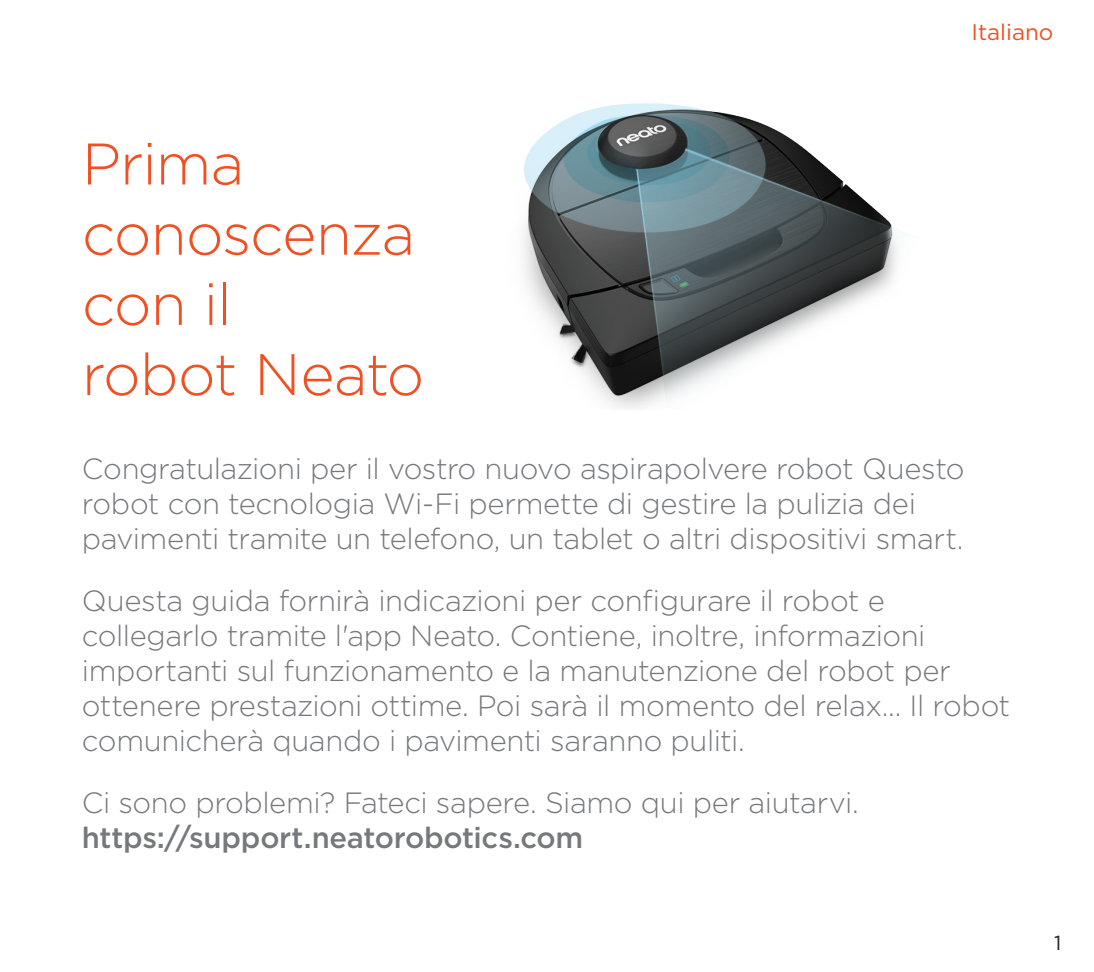
<style>
.page{position:relative;width:1094px;height:972px;background:#fff}
.page>*{position:absolute;margin:0;border:0;box-sizing:border-box;transform-origin:0 0}
.t1{font:300 58.5px/70.2px "Gotham";letter-spacing:-.02em;color:#f05022}
.t2{font:300 29.25px/35.1px "Gotham";letter-spacing:-.015em;color:#76787b}
.t3{font:500 29.25px "Gotham";letter-spacing:-.01em;color:#76787b}
.t4{font:22.5px "Gotham";color:#f05022}
.t5{font:20.25px "Gotham";color:#231f20}
</style>
<div class="page">
<img style="left:523px;top:103px;width:379px;height:306px">
<h1 class="t1" style="left:82px;top:127px;width:344px">Prima conoscenza con il<br>robot Neato</h1>
<p class="t4" style="left:971px;top:18px;width:83px">Italiano</p>
<p class="t2" style="left:82px;top:450px;width:884px">Congratulazioni per il vostro nuovo aspirapolvere robot Questo robot con tecnologia Wi-Fi permette di gestire la pulizia dei pavimenti tramite un telefono, un tablet o altri dispositivi smart.</p>
<p class="t2" style="left:82px;top:582px;width:929px">Questa guida fornirà indicazioni per configurare il robot e collegarlo tramite l'app Neato. Contiene, inoltre, informazioni importanti sul funzionamento e la manutenzione del robot per ottenere prestazioni ottime. Poi sarà il momento del relax... Il robot comunicherà quando i pavimenti saranno puliti.</p>
<p class="t2" style="left:82px;top:784px;width:778px">Ci sono problemi? Fateci sapere. Siamo qui per aiutarvi.</p>
<p class="t3" style="left:82px;top:819px;width:503px">https://support.neatorobotics.com</p>
<p class="t5" style="left:1054px;top:930px;width:9px">1</p>
</div>
